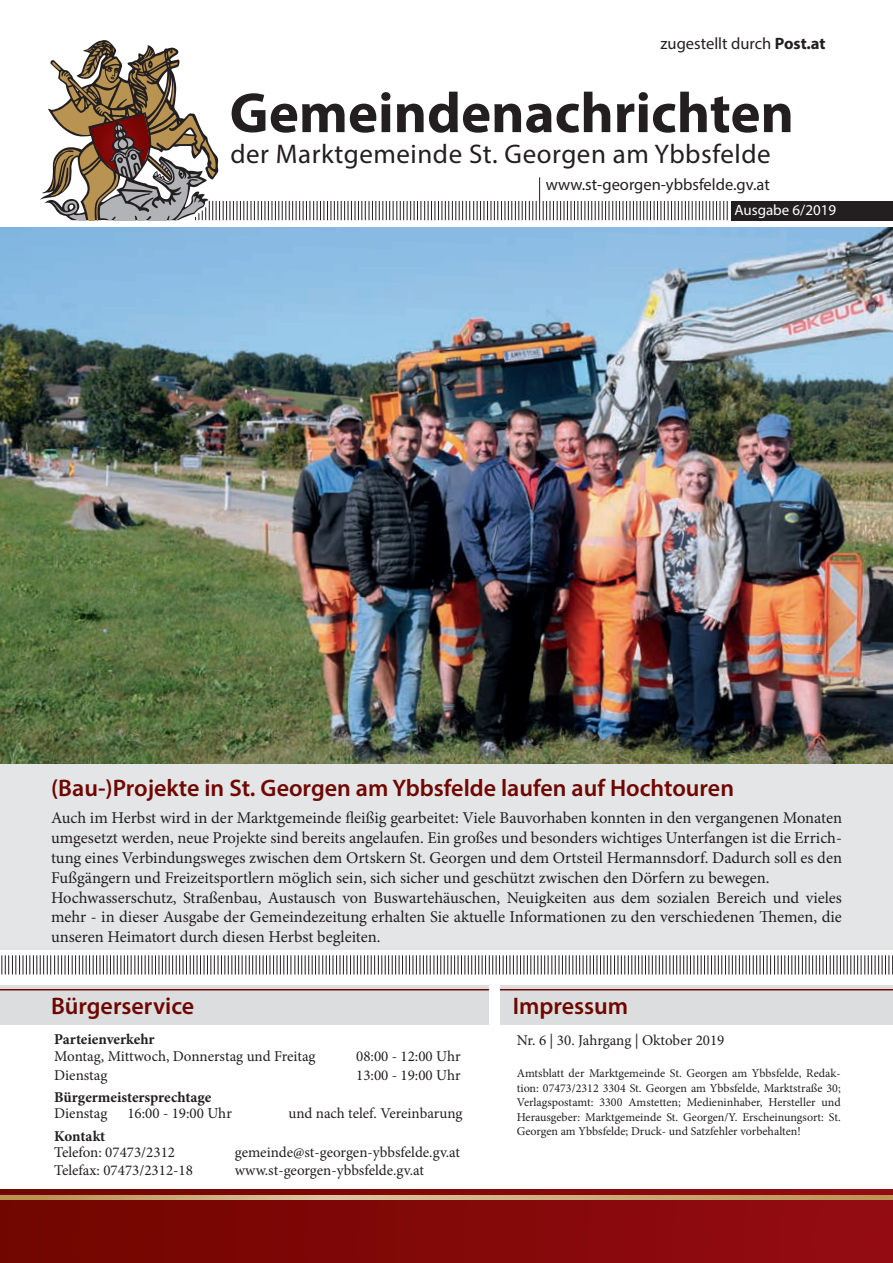
<style>
.page{position:relative;width:893px;height:1263px;background:#fff}
.page>*{position:absolute;margin:0;border:0;box-sizing:border-box;transform-origin:0 0}
.t1{font:700 57px "Myriad Pro";color:#231f20}
.t2{font:27px "Myriad Pro";letter-spacing:.02em;color:#231f20}
.t3{font:600 24px "Myriad Pro";color:#700600}
.t4{font:16.5px/19.8px "Minion Pro";color:#231f20}
.t5{font:16.5px "Myriad Pro";color:#231f20}
.t6{font:15px/18px "Minion Pro";color:#231f20}
.t7{font:700 15px "Minion Pro";letter-spacing:-.005em;color:#231f20}
.t8{font:15px "Myriad Pro";color:#fff}
.t9{font:12px/14.4px "Minion Pro";color:#231f20;text-align:justify}
.s1{font-weight:700}
</style>
<div class="page">
<hr style="left:539px;top:177px;width:1px;height:43px;background:#231f20">
<svg style="left:543px;top:201px;width:185px;height:19px"></svg>
<svg style="left:1px;top:955px;width:892px;height:19px"></svg>
<svg style="left:40px;top:40px;width:497px;height:180px"></svg>
<div style="left:731px;top:201px;width:162px;height:19px;background:#231f20"></div>
<div style="left:0;top:1189px;width:893px;height:74px;background:linear-gradient(to right,#740a02,#961015)"></div>
<svg style="left:0;top:1195px;width:893px;height:4px;background:#caab79"></svg>
<div style="left:500px;top:985px;width:393px;height:39px;background:#dcdddf"></div>
<div style="left:0;top:985px;width:489px;height:39px;background:#dcdddf"></div>
<hr style="left:500px;top:989px;width:393px;height:1px;background:#700600">
<hr style="left:0;top:989px;width:489px;height:1px;background:#700600">
<img style="left:0;top:228px;width:893px;height:536px">
<div style="left:0;top:764px;width:893px;height:185px;background:#e4e5e7"></div>
<p class="t5" style="left:661px;top:33px;width:166px">zugestellt durch <span class="s1">Post.at</span></p>
<h1 class="t1" style="left:230px;top:76px;width:566px">Gemeindenachrichten</h1>
<h2 class="t2" style="left:230px;top:137px;width:542px">der Marktgemeinde St. Georgen am Ybbsfelde</h2>
<p class="t5" style="left:546px;top:174px;width:226px">www.st-georgen-ybbsfelde.gv.at</p>
<p class="t8" style="left:734px;top:201px;width:103px">Ausgabe 6/2019</p>
<h3 class="t3" style="left:51px;top:772px;width:685px">(Bau-)Projekte in St. Georgen am Ybbsfelde laufen auf Hochtouren</h3>
<p class="t4" style="left:51px;top:808px;width:792px">Auch im Herbst wird in der Marktgemeinde fleißig gearbeitet: Viele Bauvorhaben konnten in den vergangenen Monaten umgesetzt werden, neue Projekte sind bereits angelaufen. Ein großes und besonders wichtiges Unterfangen ist die Errich&shy;tung eines Verbindungsweges zwischen dem Ortskern St. Georgen und dem Ortsteil Hermannsdorf. Dadurch soll es den Fußgängern und Freizeitsportlern möglich sein, sich sicher und geschützt zwischen den Dörfern zu bewegen.<br>Hochwasserschutz, Straßenbau, Austausch von Buswartehäuschen, Neuigkeiten aus dem sozialen Bereich und vieles mehr - in dieser Ausgabe der Gemeindezeitung erhalten Sie aktuelle Informationen zu den verschiedenen Themen, die unseren Heimatort durch diesen Herbst begleiten.</p>
<h3 class="t3" style="left:51px;top:990px;width:145px">Bürgerservice</h3>
<h3 class="t3" style="left:513px;top:990px;width:117px">Impressum</h3>
<p class="t7" style="left:54px;top:1029px;width:102px">Parteienverkehr</p>
<p class="t6" style="left:517px;top:1031px;width:209px">Nr. 6 | 30. Jahrgang | Oktober 2019</p>
<p class="t9" style="left:517px;top:1066px;width:326px">Amtsblatt der Marktgemeinde St. Georgen am Ybbsfelde, Redak&shy;tion: 07473/2312 3304 St. Georgen am Ybbsfelde, Marktstraße 30; Verlagspostamt: 3300 Amstetten; Medieninhaber, Hersteller und Herausgeber: Marktgemeinde St. Georgen/Y. Erscheinungsort: St.<br>Georgen am Ybbsfelde; Druck- und Satzfehler vorbehalten!</p>
<p class="t6" style="left:54px;top:1047px;width:263px">Montag, Mittwoch, Donnerstag und Freitag</p>
<p class="t6" style="left:356px;top:1047px;width:106px">08:00 - 12:00 Uhr</p>
<p class="t6" style="left:356px;top:1066px;width:106px">13:00 - 19:00 Uhr</p>
<p class="t6" style="left:54px;top:1066px;width:55px">Dienstag</p>
<p class="t7" style="left:54px;top:1087px;width:159px">Bürgermeistersprechtage</p>
<p class="t7" style="left:54px;top:1125px;width:53px">Kontakt</p>
<p class="t6" style="left:127px;top:1105px;width:106px">16:00 - 19:00 Uhr</p>
<p class="t6" style="left:288px;top:1105px;width:176px">und nach telef. Vereinbarung</p>
<p class="t6" style="left:54px;top:1105px;width:55px">Dienstag</p>
<p class="t6" style="left:54px;top:1143px;width:140px">Telefon: 07473/2312<br>Telefax: 07473/2312-18</p>
<p class="t6" style="left:235px;top:1143px;width:227px">gemeinde@st-georgen-ybbsfelde.gv.at www.st-georgen-ybbsfelde.gv.at</p>
</div>
